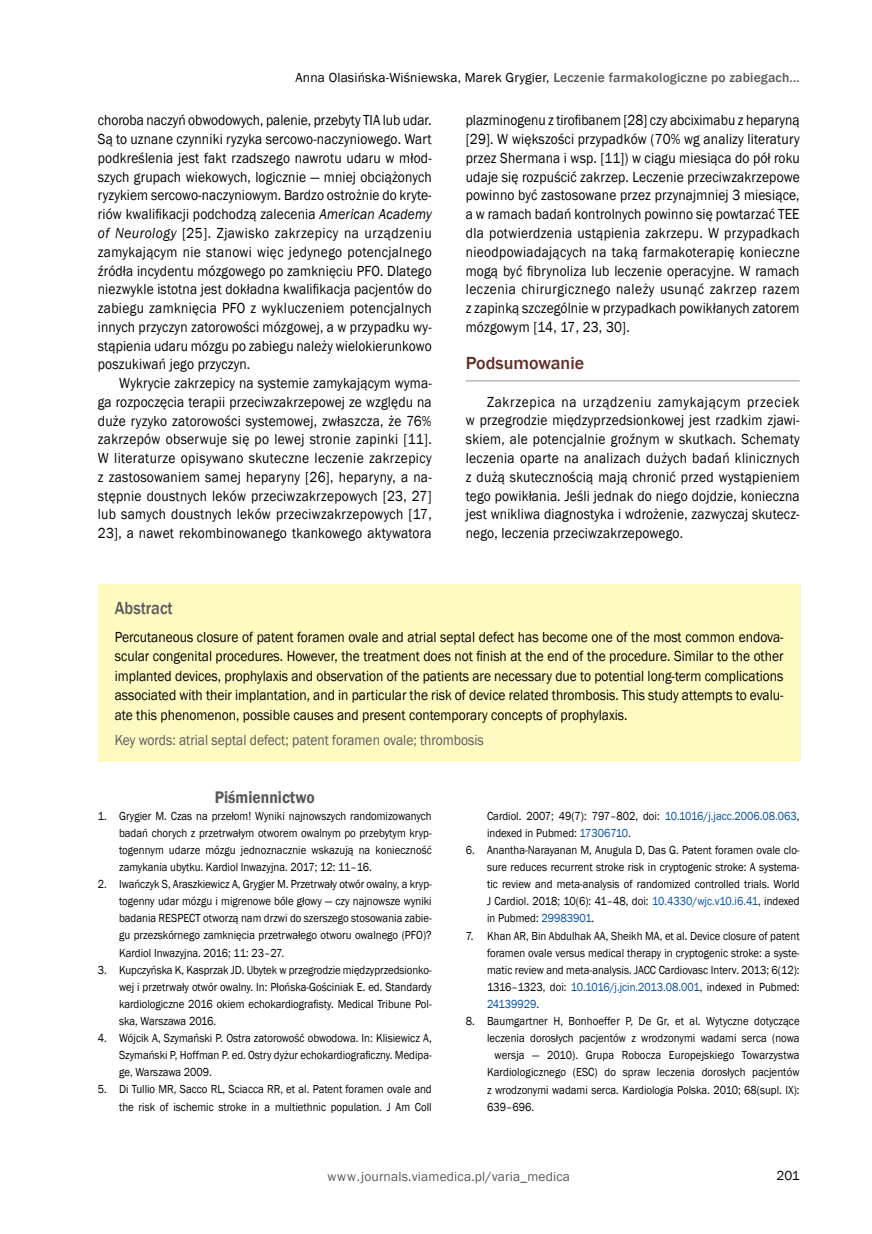
<style>
.page{position:relative;width:872px;height:1234px;background:#fff}
.page>*{position:absolute;margin:0;border:0;box-sizing:border-box;transform-origin:0 0}
.t1{font:500 18px "Franklin Gothic";color:#5f2d25}
.t2{font:500 18px "Franklin Gothic";color:#58595b;scale:.9 1}
.t3{font:600 17.25px "Franklin Gothic";color:#58595b;scale:.9 1}
.t4{font:15px/18.8px "Franklin Gothic";letter-spacing:.01em;color:#000;text-align:justify;scale:.9 1}
.t5{font:15px "Franklin Gothic";color:#58595b;scale:.9 1}
.t6{font:13.5px "Franklin Gothic";letter-spacing:.01em;color:#000}
.t7{font:13.5px "Franklin Gothic";letter-spacing:.01em;color:#58595b}
.t8{font:12px/17.1px "Franklin Gothic";color:#000;text-align:justify;scale:.9 1}
.s1{font-weight:500;color:#58595b}
.s2{font-style:italic}
.s3{color:#034ea2}
</style>
<div class="page">
<hr style="left:466px;top:380px;width:333px;height:1px;background:#939598">
<div style="left:98px;top:584px;width:702px;height:177px;background:#fffac2"></div>
<p class="t6" style="left:295px;top:69px;width:506px">Anna Olasińska-Wiśniewska, Marek Grygier, <span class="s1">Leczenie farmakologiczne po zabiegach...</span></p>
<p class="t4" style="left:98px;top:111px;width:372px">choroba naczyń obwodowych, palenie, przebyty TIA lub udar.<br>Są to uznane czynniki ryzyka sercowo-naczyniowego. Wart podkreślenia jest fakt rzadszego nawrotu udaru w młod&shy;szych grupach wiekowych, logicznie — mniej obciążonych ryzykiem sercowo-naczyniowym. Bardzo ostrożnie do kryte&shy;riów kwalifikacji podchodzą zalecenia <span class="s2">American Academy of Neurology</span> [25]. Zjawisko zakrzepicy na urządzeniu zamykającym nie stanowi więc jedynego potencjalnego źródła incydentu mózgowego po zamknięciu PFO. Dlatego niezwykle istotna jest dokładna kwalifikacja pacjentów do zabiegu zamknięcia PFO z wykluczeniem potencjalnych innych przyczyn zatorowości mózgowej, a w przypadku wy&shy;stąpienia udaru mózgu po zabiegu należy wielokierunkowo poszukiwań jego przyczyn.</p>
<p class="t4" style="left:98px;top:374px;width:372px;text-indent:21px">Wykrycie zakrzepicy na systemie zamykającym wyma&shy;ga rozpoczęcia terapii przeciwzakrzepowej ze względu na duże ryzyko zatorowości systemowej, zwłaszcza, że 76% zakrzepów obserwuje się po lewej stronie zapinki [11].<br>W literaturze opisywano skuteczne leczenie zakrzepicy z zastosowaniem samej heparyny [26], heparyny, a na&shy;stępnie doustnych leków przeciwzakrzepowych [23, 27] lub samych doustnych leków przeciwzakrzepowych [17, 23], a nawet rekombinowanego tkankowego aktywatora</p>
<p class="t4" style="left:466px;top:111px;width:372px">plazminogenu z tirofibanem [28] czy abciximabu z heparyną [29]. W większości przypadków (70% wg analizy literatury przez Shermana i wsp. [11]) w ciągu miesiąca do pół roku udaje się rozpuścić zakrzep. Leczenie przeciwzakrzepowe powinno być zastosowane przez przynajmniej 3 miesiące, a w ramach badań kontrolnych powinno się powtarzać TEE dla potwierdzenia ustąpienia zakrzepu. W przypadkach nieodpowiadających na taką farmakoterapię konieczne mogą być fibrynoliza lub leczenie operacyjne. W ramach leczenia chirurgicznego należy usunąć zakrzep razem z zapinką szczególnie w przypadkach powikłanych zatorem mózgowym [14, 17, 23, 30].</p>
<p class="t1" style="left:466px;top:352px;width:120px">Podsumowanie</p>
<p class="t4" style="left:466px;top:392px;width:372px;text-indent:21px">Zakrzepica na urządzeniu zamykającym przeciek w przegrodzie międzyprzedsionkowej jest rzadkim zjawi&shy;skiem, ale potencjalnie groźnym w skutkach. Schematy leczenia oparte na analizach dużych badań klinicznych z dużą skutecznością mają chronić przed wystąpieniem tego powikłania. Jeśli jednak do niego dojdzie, konieczna jest wnikliwa diagnostyka i wdrożenie, zazwyczaj skutecz&shy;nego, leczenia przeciwzakrzepowego.</p>
<p class="t2" style="left:115px;top:596px;width:66px">Abstract</p>
<p class="t4" style="left:115px;top:627px;width:744px;line-height:19.5px">Percutaneous closure of patent foramen ovale and atrial septal defect has become one of the most common endova&shy;scular congenital procedures. However, the treatment does not finish at the end of the procedure. Similar to the other implanted devices, prophylaxis and observation of the patients are necessary due to potential long-term complications associated with their implantation, and in particular the risk of device related thrombosis. This study attempts to evalu&shy;ate this phenomenon, possible causes and present contemporary concepts of prophylaxis.</p>
<p class="t5" style="left:115px;top:730px;width:411px">Key words: atrial septal defect; patent foramen ovale; thrombosis</p>
<p class="t3" style="left:215px;top:786px;width:113px">Piśmiennictwo</p>
<p class="t8" style="left:119px;top:807px;width:349px;text-indent:-21px">1. Grygier M. Czas na przełom! Wyniki najnowszych randomizowanych badań chorych z przetrwałym otworem owalnym po przebytym kryp&shy;togennym udarze mózgu jednoznacznie wskazują na konieczność zamykania ubytku. Kardiol Inwazyjna. 2017; 12: 11–16.</p>
<p class="t8" style="left:119px;top:875px;width:349px;text-indent:-21px">2. Iwańczyk S, Araszkiewicz A, Grygier M. Przetrwały otwór owalny, a kryp&shy;togenny udar mózgu i migrenowe bóle głowy — czy najnowsze wyniki badania RESPECT otworzą nam drzwi do szerszego stosowania zabie&shy;gu przezskórnego zamknięcia przetrwałego otworu owalnego (PFO)?<br>Kardiol Inwazyjna. 2016; 11: 23–27.</p>
<p class="t8" style="left:119px;top:961px;width:349px;text-indent:-21px">3. Kupczyńska K, Kasprzak JD. Ubytek w przegrodzie międzyprzedsionko&shy;wej i przetrwały otwór owalny. In: Płońska-Gościniak E. ed. Standardy kardiologiczne 2016 okiem echokardiografisty. Medical Tribune Pol&shy;ska, Warszawa 2016.</p>
<p class="t8" style="left:119px;top:1029px;width:349px;text-indent:-21px">4. Wójcik A, Szymański P. Ostra zatorowość obwodowa. In: Klisiewicz A, Szymański P, Hoffman P. ed. Ostry dyżur echokardiograficzny. Medipa&shy;ge, Warszawa 2009.</p>
<p class="t8" style="left:98px;top:1080px;width:372px;text-align:right">5. Di Tullio MR, Sacco RL, Sciacca RR, et al. Patent foramen ovale and the risk of ischemic stroke in a multiethnic population. J Am Coll</p>
<p class="t8" style="left:487px;top:807px;width:349px">Cardiol. 2007; 49(7): 797–802, doi: <span class="s3">10.1016/j.jacc.2006.08.063</span>, indexed in Pubmed: <span class="s3">17306710</span>.</p>
<p class="t8" style="left:487px;top:841px;width:349px;text-indent:-21px">6. Anantha-Narayanan M, Anugula D, Das G. Patent foramen ovale clo&shy;sure reduces recurrent stroke risk in cryptogenic stroke: A systema&shy;tic review and meta-analysis of randomized controlled trials. World J Cardiol. 2018; 10(6): 41–48, doi: <span class="s3">10.4330/wjc.v10.i6.41</span>, indexed in Pubmed: <span class="s3">29983901</span>.</p>
<p class="t8" style="left:487px;top:927px;width:349px;text-indent:-21px">7. Khan AR, Bin Abdulhak AA, Sheikh MA, et al. Device closure of patent foramen ovale versus medical therapy in cryptogenic stroke: a syste&shy;matic review and meta-analysis. JACC Cardiovasc Interv. 2013; 6(12):<br>1316–1323, doi: <span class="s3">10.1016/j.jcin.2013.08.001</span>, indexed in Pubmed:<br><span class="s3">24139929</span>.</p>
<p class="t8" style="left:466px;top:1012px;width:372px">8. Baumgartner H, Bonhoeffer P, De Gr, et al. Wytyczne dotyczące</p>
<p class="t8" style="left:487px;top:1029px;width:349px">leczenia dorosłych pacjentów z wrodzonymi wadami serca (nowa</p>
<p class="t8" style="left:494px;top:1046px;width:340px">wersja — 2010). Grupa Robocza Europejskiego Towarzystwa</p>
<p class="t8" style="left:487px;top:1063px;width:349px">Kardiologicznego (ESC) do spraw leczenia dorosłych pacjentów</p>
<p class="t8" style="left:487px;top:1080px;width:349px">z wrodzonymi wadami serca. Kardiologia Polska. 2010; 68(supl. IX):</p>
<p class="t8" style="left:487px;top:1098px;width:54px">639–696.</p>
<p class="t7" style="left:327px;top:1168px;width:244px">www.journals.viamedica.pl/varia_medica</p>
<p class="t6" style="left:776px;top:1166px;width:25px">201</p>
</div>
